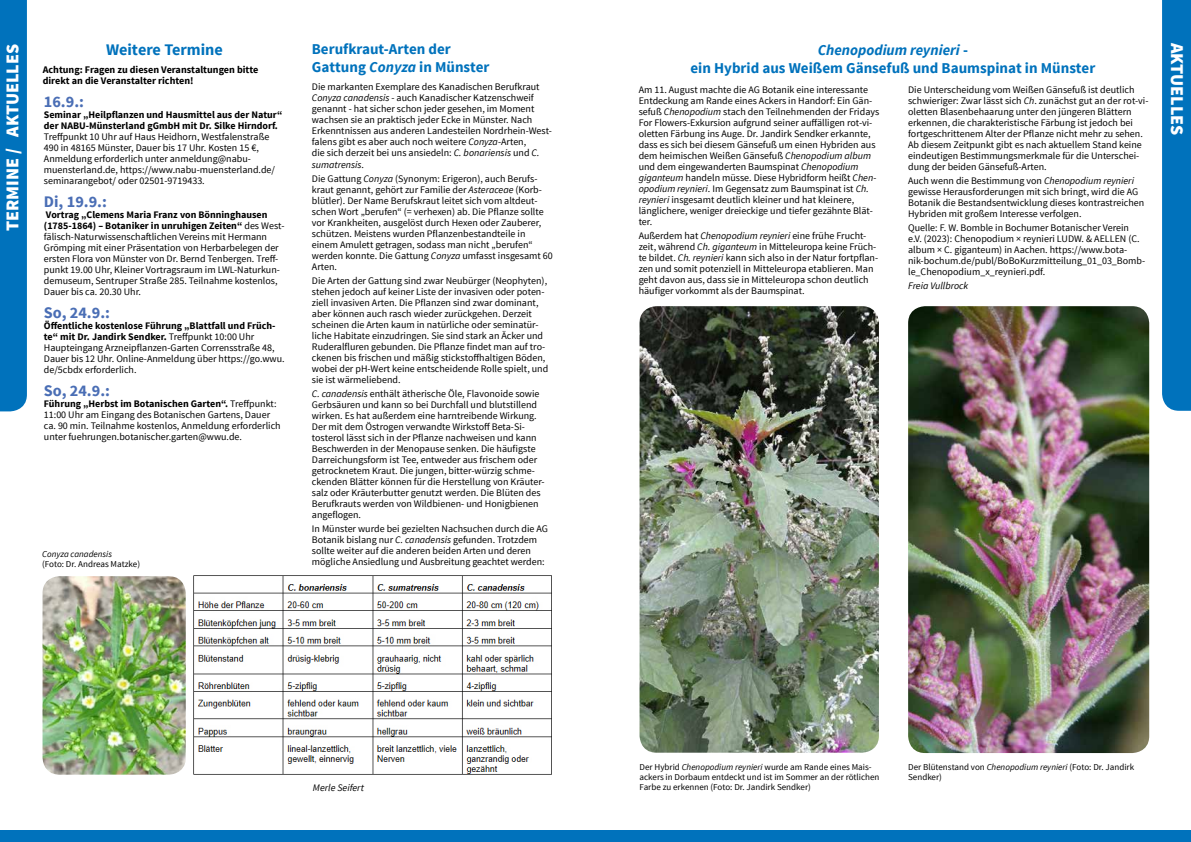
<style>
.page{position:relative;width:1191px;height:842px;background:#fff}
.page>*{position:absolute;margin:0;border:0;box-sizing:border-box;transform-origin:0 0}
.t1{font:900 18px "Source Sans Pro";color:#fff}
.t2{font:700 16.2px "Source Sans Pro";color:#4a6eb5}
.t3{font:700 16.2px "Source Sans Pro";color:#0072bc}
.t4{font:700 15px/18px "Source Sans Pro";color:#0072bc}
.t5{font:700 10.1px/11.1px "Source Sans Pro";color:#000}
.t6{font:10px/11px "Source Sans Pro";color:#000}
.t7{font:700 10px/11px "Source Sans Pro";color:#000}
.t8{font:italic 10px "Source Sans Pro";color:#000}
.t9{font:9px/10px "Source Sans Pro";color:#000}
.t10{font:italic 9px "Source Sans Pro";color:#000}
.s1{font-weight:700}
.s2{font-style:italic}
</style>
<div class="page">
<img style="left:43px;top:576px;width:143px;height:199px">
<div style="left:0;top:0;width:27px;height:411px;background:#0072bc"></div>
<div style="left:0;top:831px;width:1191px;height:11px;background:#0072bc"></div>
<div style="left:1162px;top:0;width:29px;height:411px;background:#0072bc"></div>
<img style="left:908px;top:306px;width:241px;height:447px">
<img style="left:193px;top:575px;width:359px;height:200px">
<img style="left:639px;top:306px;width:240px;height:447px">
<h1 class="t1" style="left:1px;top:231px;width:188px;rotate:-90deg">TERMINE / AKTUELLES</h1>
<h1 class="t1" style="left:1189px;top:43px;width:93px;rotate:90deg">AKTUELLES</h1>
<h2 class="t3" style="left:106px;top:39px;width:118px">Weitere Termine</h2>
<p class="t5" style="left:43px;top:64px;width:217px">Achtung: Fragen zu diesen Veranstaltungen bitte direkt an die Veranstalter richten!</p>
<h2 class="t2" style="left:44px;top:91px;width:42px">16.9.:</h2>
<p class="t7" style="left:44px;top:110px;width:240px">Seminar „Heilpflanzen und Hausmittel aus der Natur“ der NABU-Münsterland gGmbH mit Dr. Silke Hirndorf.</p>
<p class="t6" style="left:44px;top:131px;width:233px">Treffpunkt 10 Uhr auf Haus Heidhorn, Westfalenstraße 490 in 48165 Münster, Dauer bis 17 Uhr. Kosten 15 €, Anmeldung erforderlich unter anmeldung@nabu&shy;muensterland.de, https://www.nabu-muensterland.de/ seminarangebot/ oder 02501-9719433.</p>
<h2 class="t2" style="left:44px;top:191px;width:65px">Di, 19.9.:</h2>
<p class="t6" style="left:44px;top:210px;width:242px"><span class="s1">Vortrag „Clemens Maria Franz von Bönninghausen (1785-1864) – Botaniker in unruhigen Zeiten“</span> des West&shy;fälisch-Naturwissenschaftlichen Vereins mit Hermann Grömping mit einer Präsentation von Herbarbelegen der ersten Flora von Münster von Dr. Bernd Tenbergen. Treff&shy;punkt 19.00 Uhr, Kleiner Vortragsraum im LWL-Naturkun&shy;demuseum, Sentruper Straße 285. Teilnahme kostenlos, Dauer bis ca. 20.30 Uhr.</p>
<h2 class="t2" style="left:44px;top:303px;width:68px">So, 24.9.:</h2>
<p class="t6" style="left:44px;top:321px;width:242px"><span class="s1">Öffentliche kostenlose Führung „Blattfall und Früch&shy;te“ mit Dr. Jandirk Sendker.</span> Treffpunkt 10:00 Uhr Haupteingang Arzneipflanzen-Garten Corrensstraße 48, Dauer bis 12 Uhr. Online-Anmeldung über https://go.wwu. de/5cbdx erforderlich.</p>
<h2 class="t2" style="left:44px;top:381px;width:68px">So, 24.9.:</h2>
<p class="t6" style="left:44px;top:399px;width:238px"><span class="s1">Führung „Herbst im Botanischen Garten“.</span> Treffpunkt:<br>11:00 Uhr am Eingang des Botanischen Gartens, Dauer ca. 90 min. Teilnahme kostenlos, Anmeldung erforderlich unter fuehrungen.botanischer.garten@wwu.de.</p>
<h3 class="t4" style="left:312px;top:41px;width:179px">Berufkraut-Arten der<br>Gattung <span class="s2">Conyza</span> in Münster</h3>
<p class="t6" style="left:312px;top:82px;width:242px">Die markanten Exemplare des Kanadischen Berufkraut <span class="s2">Conyza canadensis</span> - auch Kanadischer Katzenschweif genannt - hat sicher schon jeder gesehen, im Moment wachsen sie an praktisch jeder Ecke in Münster. Nach Erkenntnissen aus anderen Landesteilen Nordrhein-West&shy;falens gibt es aber auch noch weitere <span class="s2">Conyza</span>-Arten,<br>die sich derzeit bei uns ansiedeln: <span class="s2">C. bonariensis</span> und <span class="s2">C. sumatrensis</span>.</p>
<p class="t6" style="left:312px;top:173px;width:242px">Die Gattung <span class="s2">Conyza</span> (Synonym: Erigeron), auch Berufs&shy;kraut genannt, gehört zur Familie der <span class="s2">Asteraceae</span> (Korb&shy;blütler). Der Name Berufskraut leitet sich vom altdeut&shy;schen Wort „berufen“ (= verhexen) ab. Die Pflanze sollte vor Krankheiten, ausgelöst durch Hexen oder Zauberer, schützen. Meistens wurden Pflanzenbestandteile in einem Amulett getragen, sodass man nicht „berufen“ werden konnte. Die Gattung <span class="s2">Conyza</span> umfasst insgesamt 60<br>Arten.</p>
<p class="t6" style="left:312px;top:275px;width:238px">Die Arten der Gattung sind zwar Neubürger (Neophyten), stehen jedoch auf keiner Liste der invasiven oder poten&shy;ziell invasiven Arten. Die Pflanzen sind zwar dominant, aber können auch rasch wieder zurückgehen. Derzeit scheinen die Arten kaum in natürliche oder seminatür&shy;liche Habitate einzudringen. Sie sind stark an Äcker und Ruderalfluren gebunden. Die Pflanze findet man auf tro&shy;ckenen bis frischen und mäßig stickstoffhaltigen Böden, wobei der pH-Wert keine entscheidende Rolle spielt, und sie ist wärmeliebend.</p>
<p class="t6" style="left:312px;top:388px;width:234px"><span class="s2">C. canadensis</span> enthält ätherische Öle, Flavonoide sowie Gerbsäuren und kann so bei Durchfall und blutstillend wirken. Es hat außerdem eine harntreibende Wirkung.<br>Der mit dem Östrogen verwandte Wirkstoff Beta-Si&shy;tosterol lässt sich in der Pflanze nachweisen und kann Beschwerden in der Menopause senken. Die häufigste Darreichungsform ist Tee, entweder aus frischem oder getrocknetem Kraut. Die jungen, bitter-würzig schme&shy;ckenden Blätter können für die Herstellung von Kräuter&shy;salz oder Kräuterbutter genutzt werden. Die Blüten des Berufkrauts werden von Wildbienen- und Honigbienen angeflogen.</p>
<p class="t6" style="left:312px;top:523px;width:238px">In Münster wurde bei gezielten Nachsuchen durch die AG Botanik bislang nur <span class="s2">C. canadensis</span> gefunden. Trotzdem sollte weiter auf die anderen beiden Arten und deren mögliche Ansiedlung und Ausbreitung geachtet werden:</p>
<h1 class="t1" style="left:4px;top:136px;width:93px;rotate:-90deg">AKTUELLES</h1>
<h3 class="t4" style="left:690px;top:42px;width:406px;text-align:center"><span class="s2">Chenopodium reynieri</span> -<br>ein Hybrid aus Weißem Gänsefuß und Baumspinat in Münster</h3>
<p class="t6" style="left:908px;top:85px;width:242px">Die Unterscheidung vom Weißen Gänsefuß ist deutlich schwieriger: Zwar lässt sich <span class="s2">Ch</span>. zunächst gut an der rot-vi&shy;oletten Blasenbehaarung unter den jüngeren Blättern erkennen, die charakteristische Färbung ist jedoch bei fortgeschrittenem Alter der Pflanze nicht mehr zu sehen.<br>Ab diesem Zeitpunkt gibt es nach aktuellem Stand keine eindeutigen Bestimmungsmerkmale für die Unterschei&shy;dung der beiden Gänsefuß-Arten.</p>
<p class="t6" style="left:908px;top:176px;width:238px">Auch wenn die Bestimmung von <span class="s2">Chenopodium reynieri </span>gewisse Herausforderungen mit sich bringt, wird die AG Botanik die Bestandsentwicklung dieses kontrastreichen Hybriden mit großem Interesse verfolgen.</p>
<p class="t6" style="left:908px;top:223px;width:239px">Quelle: F. W. Bomble in Bochumer Botanischer Verein e.V. (2023): Chenopodium × reynieri LUDW. &amp; AELLEN (C. album × C. giganteum) in Aachen. https://www.bota&shy;nik-bochum.de/publ/BoBoKurzmitteilung_01_03_Bomb&shy;le_Chenopodium_x_reynieri.pdf.</p>
<p class="t8" style="left:908px;top:280px;width:62px">Freia Vullbrock</p>
<p class="t6" style="left:638px;top:85px;width:242px">Am 11. August machte die AG Botanik eine interessante Entdeckung am Rande eines Ackers in Handorf: Ein Gän&shy;sefuß <span class="s2">Chenopodium</span> stach den Teilnehmenden der Fridays For Flowers-Exkursion aufgrund seiner auffälligen rot-vi&shy;oletten Färbung ins Auge. Dr. Jandirk Sendker erkannte, dass es sich bei diesem Gänsefuß um einen Hybriden aus dem heimischen Weißen Gänsefuß <span class="s2">Chenopodium album </span>und dem eingewanderten Baumspinat <span class="s2">Chenopodium giganteum</span> handeln müsse. Diese Hybridform heißt <span class="s2">Chen&shy;opodium reynieri</span>. Im Gegensatz zum Baumspinat ist <span class="s2">Ch. reynieri</span> insgesamt deutlich kleiner und hat kleinere, länglichere, weniger dreieckige und tiefer gezähnte Blät&shy;ter.</p>
<p class="t6" style="left:638px;top:231px;width:241px">Außerdem hat <span class="s2">Chenopodium reynieri</span> eine frühe Frucht&shy;zeit, während <span class="s2">Ch. giganteum</span> in Mitteleuropa keine Früch&shy;te bildet. <span class="s2">Ch. reynieri</span> kann sich also in der Natur fortpflan&shy;zen und somit potenziell in Mitteleuropa etablieren. Man geht davon aus, dass sie in Mitteleuropa schon deutlich häufiger vorkommt als der Baumspinat.</p>
<p class="t10" style="left:42px;top:548px;width:71px">Conyza canadensis</p>
<p class="t9" style="left:42px;top:559px;width:99px">(Foto: Dr. Andreas Matzke)</p>
<p class="t8" style="left:313px;top:782px;width:52px">Merle Seifert</p>
<p class="t9" style="left:639px;top:762px;width:241px">Der Hybrid <span class="s2">Chenopodium reynieri</span> wurde am Rande eines Mais&shy;ackers in Dorbaum entdeckt und ist im Sommer an der rötlichen<br>Farbe zu erkennen (Foto: Dr. Jandirk Sendker)</p>
<p class="t9" style="left:908px;top:762px;width:228px">Der Blütenstand von <span class="s2">Chenopodium reynieri</span> (Foto: Dr. Jandirk<br>Sendker)</p>
</div>
